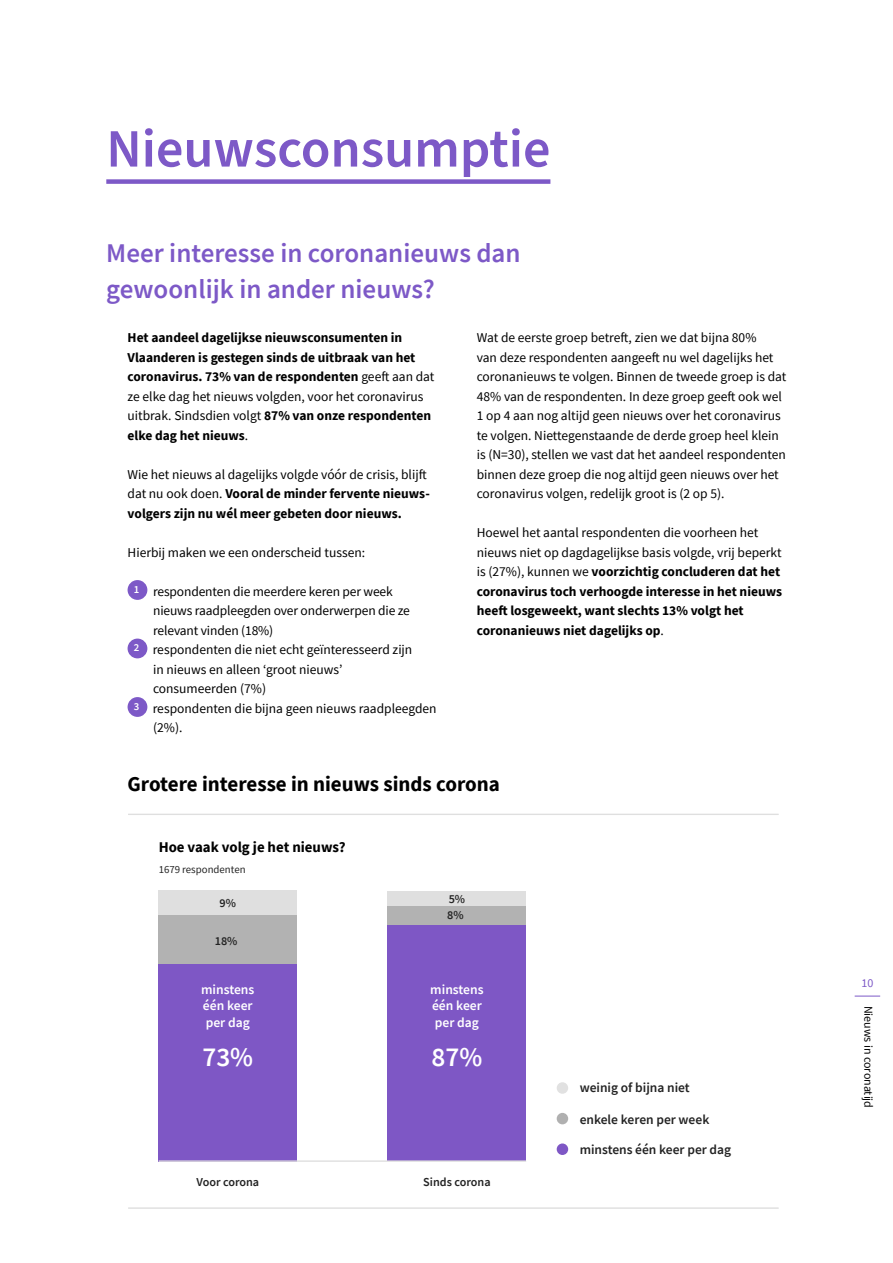
<style>
.page{position:relative;width:893px;height:1263px;background:#fff}
.page>*{position:absolute;margin:0;border:0;box-sizing:border-box;transform-origin:0 0}
.t1{font:600 54px "Source Sans Pro";color:#7d59c7}
.t2{font:600 27.15px "Source Sans Pro";color:#fff}
.h2_b{font:600 27px/36px "Source Sans Pro";color:#7d59c7}
.h2_c{font:700 21px "Source Sans Pro";color:#000}
.t3{font:700 14.85px "Source Sans Pro";color:#000}
.t4{font:600 13.65px/16.4px "Source Sans Pro";color:#fff}
.Basistekst{font:13.5px/19.5px "Source Sans Pro";color:#000}
.Basistekst-2{font:700 13.5px/19.5px "Source Sans Pro";color:#000}
.t5{font:600 13.5px "Source Sans Pro";color:#232323}
.t6{font:600 12.15px "Source Sans Pro";color:#232323}
.t7{font:12px "Source Sans Pro";color:#000}
.t8{font:12px "Source Sans Pro";color:#7d59c7}
.t9{font:10.8px "Source Sans Pro";color:#232323}
.Basistekst-3{font:600 10.8px "Source Sans Pro";color:#fff}
.s1{font-weight:400}
</style>
<div class="page">
<svg style="left:855px;top:996px;width:25px;height:1px"></svg>
<div style="left:106px;top:179px;width:444px;height:5px;background:#7d59c7"></div>
<div style="left:128px;top:580px;width:19px;height:20px;background:#7d59c7;border-radius:50%"></div>
<div style="left:128px;top:639px;width:19px;height:19px;background:#7d59c7;border-radius:50%"></div>
<div style="left:128px;top:697px;width:19px;height:20px;background:#7d59c7;border-radius:50%"></div>
<div style="left:159px;top:891px;width:138px;height:30px;background:#dfdfdf"></div>
<div style="left:159px;top:963px;width:138px;height:198px;background:#7e57c5"></div>
<div style="left:159px;top:915px;width:138px;height:48px;background:#b2b2b2"></div>
<div style="left:388px;top:925px;width:138px;height:236px;background:#7e57c5"></div>
<div style="left:388px;top:905px;width:138px;height:20px;background:#b2b2b2"></div>
<div style="left:388px;top:891px;width:138px;height:14px;background:#dfdfdf"></div>
<hr style="left:159px;top:1160px;width:367px;height:2px;background:#dfdfdf">
<hr style="left:128px;top:814px;width:651px;height:1px;background:#dfdfdf">
<hr style="left:128px;top:1207px;width:651px;height:2px;background:#dfdfdf">
<div style="left:557px;top:1082px;width:11px;height:12px;background:#e1e1e1;border-radius:50%"></div>
<div style="left:557px;top:1113px;width:11px;height:11px;background:#b0b0b0;border-radius:50%"></div>
<div style="left:557px;top:1143px;width:11px;height:12px;background:#7e57c5;border-radius:50%"></div>
<p class="t1" style="left:106px;top:113px;width:446px">Nieuwsconsumptie</p>
<p class="h2_b" style="left:106px;top:235px;width:416px">Meer interesse in coronanieuws dan gewoonlijk in ander nieuws?</p>
<p class="Basistekst-2" style="left:128px;top:328px;width:308px">Het aandeel dagelijkse nieuwsconsumenten in Vlaanderen is gestegen sinds de uitbraak van het coronavirus. 73% van de respondenten <span class="s1">geeft aan dat ze elke dag het nieuws volgden, voor het coronavirus uitbrak. Sindsdien volgt</span> 87% van onze respondenten elke dag het nieuws<span class="s1">.</span></p>
<p class="Basistekst-2" style="left:128px;top:464px;width:304px"><span class="s1">Wie het nieuws al dagelijks volgde vóór de crisis, blijft dat nu ook doen.</span> Vooral de minder fervente nieuws&shy;volgers zijn nu wél meer gebeten door nieuws.</p>
<p class="Basistekst" style="left:128px;top:542px;width:239px">Hierbij maken we een onderscheid tussen:</p>
<p class="Basistekst-3" style="left:134px;top:582px;width:7px">1</p>
<p class="Basistekst" style="left:153px;top:581px;width:258px">respondenten die meerdere keren per week nieuws raadpleegden over onderwerpen die ze relevant vinden (18%)</p>
<p class="Basistekst-3" style="left:134px;top:641px;width:7px">2</p>
<p class="Basistekst" style="left:153px;top:640px;width:261px">respondenten die niet echt geïnteresseerd zijn in nieuws en alleen ‘groot nieuws’ consumeerden (7%)</p>
<p class="Basistekst-3" style="left:134px;top:699px;width:7px">3</p>
<p class="Basistekst" style="left:153px;top:698px;width:285px">respondenten die bijna geen nieuws raadpleegden (2%).</p>
<p class="Basistekst" style="left:477px;top:328px;width:311px">Wat de eerste groep betreft, zien we dat bijna 80%<br>van deze respondenten aangeeft nu wel dagelijks het coronanieuws te volgen. Binnen de tweede groep is dat 48% van de respondenten. In deze groep geeft ook wel 1 op 4 aan nog altijd geen nieuws over het coronavirus te volgen. Niettegenstaande de derde groep heel klein is (N=30), stellen we vast dat het aandeel respondenten binnen deze groep die nog altijd geen nieuws over het coronavirus volgen, redelijk groot is (2 op 5).</p>
<p class="Basistekst-2" style="left:477px;top:523px;width:307px"><span class="s1">Hoewel het aantal respondenten die voorheen het nieuws niet op dagdagelijkse basis volgde, vrij beperkt is (27%), kunnen we</span> voorzichtig concluderen dat het coronavirus toch verhoogde interesse in het nieuws heeft losgeweekt, want slechts 13% volgt het coronanieuws niet dagelijks op<span class="s1">.</span></p>
<p class="h2_c" style="left:128px;top:769px;width:374px">Grotere interesse in nieuws sinds corona</p>
<p class="t3" style="left:159px;top:837px;width:188px">Hoe vaak volg je het nieuws?</p>
<p class="t9" style="left:159px;top:862px;width:88px">1679 respondenten</p>
<p class="t6" style="left:220px;top:895px;width:18px">9%</p>
<p class="t6" style="left:215px;top:932px;width:24px">18%</p>
<p class="t4" style="left:201px;top:981px;width:55px">minstens één keer per dag</p>
<p class="t2" style="left:202px;top:1039px;width:52px">73%</p>
<p class="t6" style="left:196px;top:1174px;width:64px">Voor corona</p>
<p class="t6" style="left:449px;top:890px;width:18px">5%</p>
<p class="t6" style="left:447px;top:906px;width:18px">8%</p>
<p class="t4" style="left:430px;top:981px;width:55px">minstens één keer per dag</p>
<p class="t2" style="left:432px;top:1039px;width:52px">87%</p>
<p class="t6" style="left:423px;top:1174px;width:69px">Sinds corona</p>
<p class="t5" style="left:580px;top:1078px;width:112px">weinig of bijna niet</p>
<p class="t5" style="left:580px;top:1110px;width:131px">enkele keren per week</p>
<p class="t5" style="left:580px;top:1141px;width:153px">minstens één keer per dag</p>
<p class="t8" style="left:861px;top:975px;width:13px">10</p>
<p class="t7" style="left:876px;top:1005px;width:104px;rotate:90deg">Nieuws in coronatijd</p>
</div>
